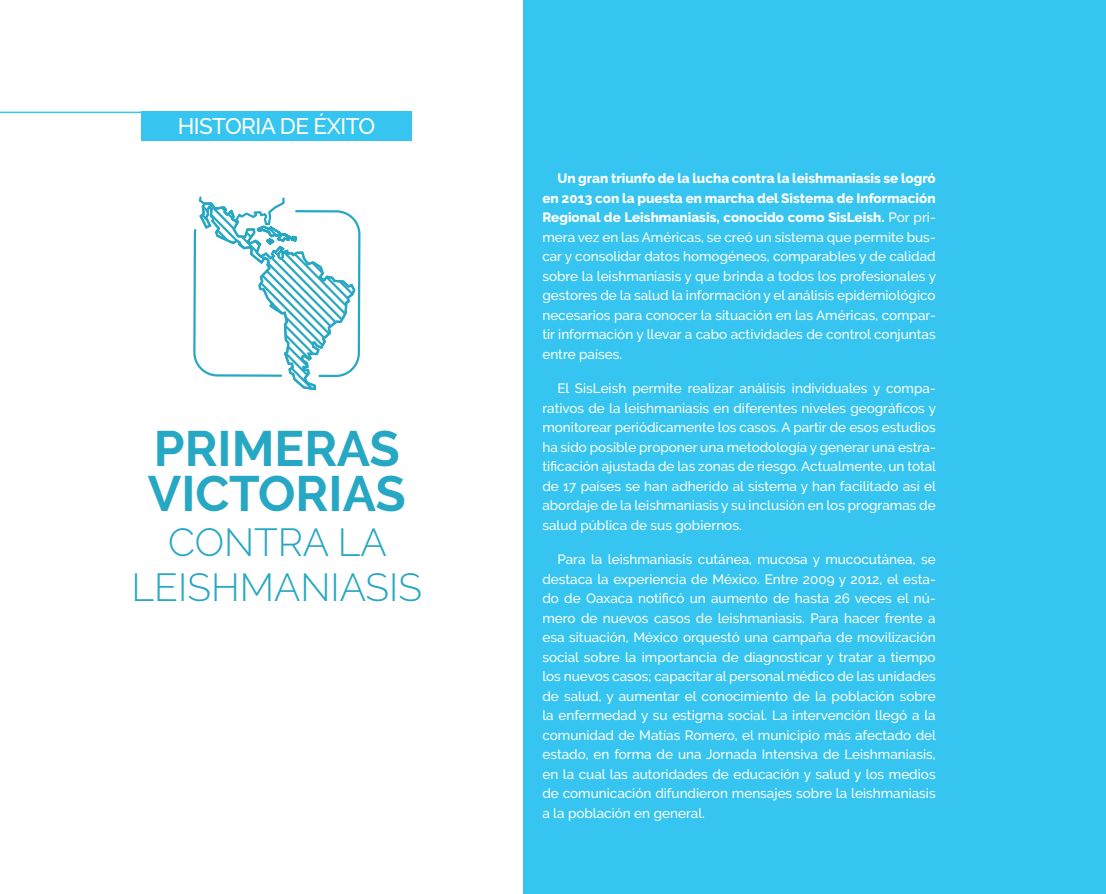
<style>
.page{position:relative;width:1106px;height:894px;background:#fff}
.page>*{position:absolute;margin:0;border:0;box-sizing:border-box;transform-origin:0 0}
.t1{font:700 49.5px/45px "Raleway";color:#26a7c3}
.t2{font:300 39px/45px "Raleway";color:#26a7c3;text-align:center}
.t3{font:500 22.5px "Raleway";letter-spacing:-.025em;color:#fff}
.t4{font:500 13.5px/19.5px "Raleway";color:#fff;text-align:justify}
.s1{font-weight:800}
</style>
<div class="page">
<div style="left:0;top:0;width:1106px;height:893px;background:#35c5f0"></div>
<div style="left:0;top:0;width:523px;height:893px;background:#fff"></div>
<svg style="left:192px;top:111px;width:170px;height:256px"></svg>
<svg style="left:198px;top:201px;width:159px;height:190px"></svg>
<div style="left:141px;top:112px;width:271px;height:29px;background:#35c5f0"></div>
<hr style="left:0;top:112px;width:412px;height:1px;background:#35c5f0">
<h3 class="t3" style="left:178px;top:113px;width:199px">HISTORIA DE ÉXITO</h3>
<h1 class="t1" style="left:148px;top:426px;width:259px">PRIMERAS<br>VICTORIAS</h1>
<h2 class="t2" style="left:132px;top:519px;width:292px">CONTRA LA<br>LEISHMANIASIS</h2>
<p class="t4" style="left:542px;top:168px;width:395px;text-indent:15px"><span class="s1">Un gran triunfo de la lucha contra la leishmaniasis se logró en 2013 con la puesta en marcha del Sistema de Información Regional de Leishmaniasis, conocido como SisLeish.</span> Por pri&shy;mera vez en las Américas, se creó un sistema que permite bus&shy;car y consolidar datos homogéneos, comparables y de calidad sobre la leishmaniasis y que brinda a todos los profesionales y gestores de la salud la información y el análisis epidemiológico necesarios para conocer la situación en las Américas, compar&shy;tir información y llevar a cabo actividades de control conjuntas entre países.</p>
<p class="t4" style="left:542px;top:378px;width:395px;text-indent:15px">El SisLeish permite realizar análisis individuales y compa&shy;rativos de la leishmaniasis en diferentes niveles geográficos y monitorear periódicamente los casos. A partir de esos estudios ha sido posible proponer una metodología y generar una estra&shy;tificación ajustada de las zonas de riesgo. Actualmente, un total de 17 países se han adherido al sistema y han facilitado así el abordaje de la leishmaniasis y su inclusión en los programas de salud pública de sus gobiernos.</p>
<p class="t4" style="left:542px;top:549px;width:395px;text-indent:15px">Para la leishmaniasis cutánea, mucosa y mucocutánea, se destaca la experiencia de México. Entre 2009 y 2012, el esta&shy;do de Oaxaca notificó un aumento de hasta 26 veces el nú&shy;mero de nuevos casos de leishmaniasis. Para hacer frente a esa situación, México orquestó una campaña de movilización social sobre la importancia de diagnosticar y tratar a tiempo los nuevos casos; capacitar al personal médico de las unidades de salud, y aumentar el conocimiento de la población sobre la enfermedad y su estigma social. La intervención llegó a la comunidad de Matías Romero, el municipio más afectado del estado, en forma de una Jornada Intensiva de Leishmaniasis, en la cual las autoridades de educación y salud y los medios de comunicación difundieron mensajes sobre la leishmaniasis a la población en general.</p>
</div>
